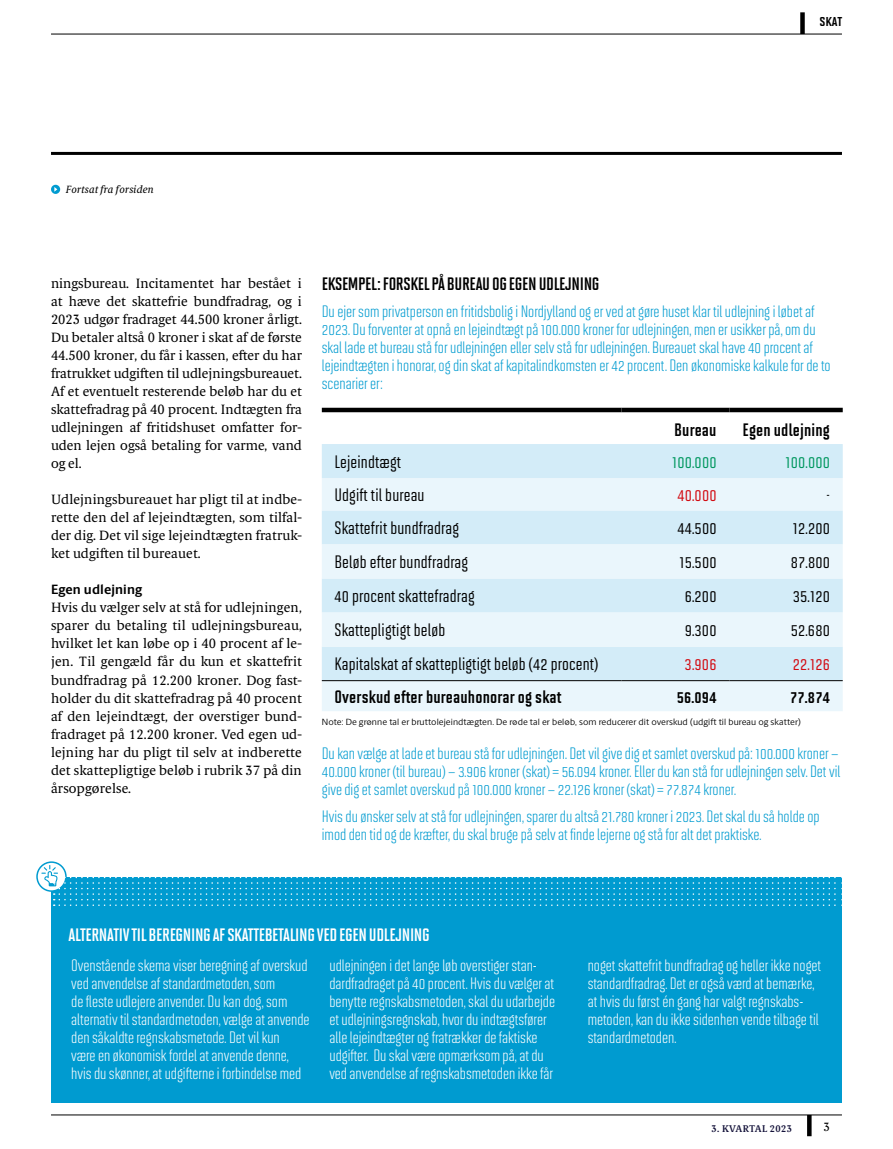
<style>
.page{position:relative;width:893px;height:1149px;background:#fff}
.page>*{position:absolute;margin:0;border:0;box-sizing:border-box;transform-origin:0 0}
.t1{font:500 18px "Solano Gothic MVB";letter-spacing:.01em;color:#000}
.t2{font:700 18px "Solano Gothic MVB";letter-spacing:.01em;color:#000}
.t3{font:18px "Solano Gothic MVB Bd Cap";letter-spacing:-.02em;color:#fff}
.t4{font:18px "Solano Gothic MVB Bd Cap";letter-spacing:-.02em;color:#000}
.t5{font:500 18px "Solano Gothic MVB";letter-spacing:.01em;color:#d20a11}
.t6{font:500 18px "Solano Gothic MVB";letter-spacing:.01em;color:#00975f}
.t7{font:16.5px/18px "Solano Gothic MVB";color:#009bd0}
.t8{font:16.5px/18px "Solano Gothic MVB";color:#fff}
.t9{font:15px "Solano Gothic MVB Bd SC";color:#000}
.t10{font:13.5px/18px "Berling Serif Text";letter-spacing:.01em;color:#000;text-align:justify}
.t11{font:700 13.5px "Berling Sans";letter-spacing:.01em;color:#000}
.t12{font:500 13.5px "Solano Gothic MVB";color:#000}
.t13{font:12px "Berling Serif Text";color:#000}
.t14{font:italic 10.5px "Berling Serif Text";letter-spacing:.01em;color:#000}
.t15{font:600 9.75px "Berling Serif Text";letter-spacing:.04em;color:#131139}
.t16{font:9px "Berling Sans";letter-spacing:.01em;color:#000}
</style>
<div class="page">
<hr style="left:51px;top:1114px;width:791px;height:1px;background:#000">
<div style="left:807px;top:1114px;width:5px;height:21px;background:#000"></div>
<hr style="left:51px;top:152px;width:791px;height:3px;background:#000">
<div style="left:800px;top:12px;width:5px;height:22px;background:#000"></div>
<hr style="left:51px;top:34px;width:791px;height:1px;background:#000">
<svg style="left:322px;top:412px;width:407px;height:1px"></svg>
<div style="left:322px;top:444px;width:521px;height:34px;background:#d3ecf8"></div>
<svg style="left:322px;top:478px;width:521px;height:233px;background:#dff1fa"></svg>
<div style="left:322px;top:407px;width:300px;height:5px;background:#000"></div>
<div style="left:622px;top:407px;width:107px;height:5px;background:#000"></div>
<div style="left:729px;top:407px;width:114px;height:5px;background:#000"></div>
<hr style="left:322px;top:680px;width:300px;height:1px;background:#000">
<hr style="left:622px;top:680px;width:107px;height:1px;background:#000">
<hr style="left:729px;top:680px;width:114px;height:1px;background:#000">
<div style="left:51px;top:185px;width:9px;height:9px;background:#009bd0;border-radius:50%"></div>
<svg style="left:54px;top:187px;width:3px;height:5px"></svg>
<div style="left:51px;top:876px;width:791px;height:225px;background:#009bd0"></div>
<svg style="left:36px;top:861px;width:806px;height:44px"></svg>
<p class="t9" style="left:819px;top:13px;width:24px">skat</p>
<p class="t14" style="left:66px;top:183px;width:90px">Fortsat fra forsiden</p>
<p class="t10" style="left:51px;top:274px;width:252px">ningsbureau. Incitamentet har bestået i at hæve det skattefrie bundfradrag, og i 2023 udgør fradraget 44.500 kroner årligt.<br>Du betaler altså 0 kroner i skat af de første 44.500 kroner, du får i kassen, efter du har fratrukket udgiften til udlejningsbureauet.<br>Af et eventuelt resterende beløb har du et skattefradrag på 40 procent. Indtægten fra udlejningen af fritidshuset omfatter for&shy;uden lejen også betaling for varme, vand og el.</p>
<p class="t10" style="left:51px;top:490px;width:252px">Udlejningsbureauet har pligt til at indbe&shy;rette den del af lejeindtægten, som tilfal&shy;der dig. Det vil sige lejeindtægten fratruk&shy;ket udgiften til bureauet.</p>
<p class="t11" style="left:51px;top:581px;width:93px">Egen udlejning</p>
<p class="t10" style="left:51px;top:598px;width:252px">Hvis du vælger selv at stå for udlejningen, sparer du betaling til udlejningsbureau, hvilket let kan løbe op i 40 procent af le&shy;jen. Til gengæld får du kun et skattefrit bundfradrag på 12.200 kroner. Dog fast&shy;holder du dit skattefradrag på 40 procent af den lejeindtægt, der overstiger bund&shy;fradraget på 12.200 kroner. Ved egen ud&shy;lejning har du pligt til selv at indberette det skattepligtige beløb i rubrik 37 på din årsopgørelse.</p>
<h1 class="t4" style="left:322px;top:274px;width:279px">EKSEMPEL: FORSKEL PÅ BUREAU OG EGEN UDLEJNING</h1>
<p class="t7" style="left:322px;top:302px;width:510px">Du ejer som privatperson en fritidsbolig i Nordjylland og er ved at gøre huset klar til udlejning i løbet af 2023. Du forventer at opnå en lejeindtægt på 100.000 kroner for udlejningen, men er usikker på, om du skal lade et bureau stå for udlejningen eller selv stå for udlejningen. Bureauet skal have 40 procent af lejeindtægten i honorar, og din skat af kapitalindkomsten er 42 procent. Den økonomiske kalkule for de to scenarier er:</p>
<h1 class="t2" style="left:674px;top:419px;width:44px">Bureau</h1>
<h1 class="t2" style="left:743px;top:419px;width:89px">Egen udlejning</h1>
<h1 class="t1" style="left:335px;top:451px;width:68px">Lejeindtægt</h1>
<h1 class="t6" style="left:672px;top:451px;width:46px">100.000</h1>
<h1 class="t6" style="left:785px;top:451px;width:46px">100.000</h1>
<h1 class="t1" style="left:335px;top:485px;width:92px">Udgift til bureau</h1>
<h1 class="t5" style="left:677px;top:485px;width:41px">40.000</h1>
<p class="t12" style="left:827px;top:487px;width:5px">-</p>
<h1 class="t1" style="left:335px;top:518px;width:126px">Skattefrit bundfradrag</h1>
<h1 class="t1" style="left:677px;top:518px;width:41px">44.500</h1>
<h1 class="t1" style="left:793px;top:518px;width:39px">12.200</h1>
<h1 class="t1" style="left:335px;top:552px;width:135px">Beløb efter bundfradrag</h1>
<h1 class="t1" style="left:679px;top:552px;width:39px">15.500</h1>
<h1 class="t1" style="left:791px;top:552px;width:41px">87.800</h1>
<h1 class="t1" style="left:335px;top:586px;width:142px">40 procent skattefradrag</h1>
<h1 class="t1" style="left:685px;top:586px;width:33px">6.200</h1>
<h1 class="t1" style="left:793px;top:586px;width:39px">35.120</h1>
<h1 class="t1" style="left:335px;top:620px;width:112px">Skattepligtigt beløb</h1>
<h1 class="t1" style="left:685px;top:620px;width:33px">9.300</h1>
<h1 class="t1" style="left:791px;top:620px;width:41px">52.680</h1>
<h1 class="t1" style="left:335px;top:654px;width:265px">Kapitalskat af skattepligtigt beløb (42 procent)</h1>
<h1 class="t5" style="left:685px;top:654px;width:33px">3.906</h1>
<h1 class="t5" style="left:793px;top:654px;width:39px">22.126</h1>
<h1 class="t2" style="left:334px;top:686px;width:229px">Overskud efter bureauhonorar og skat</h1>
<h1 class="t2" style="left:677px;top:686px;width:41px">56.094</h1>
<h1 class="t2" style="left:790px;top:686px;width:41px">77.874</h1>
<p class="t16" style="left:322px;top:715px;width:481px">Note: De grønne tal er bruttolejeindtægten. De røde tal er beløb, som reducerer dit overskud (udgift til bureau og skatter)</p>
<p class="t7" style="left:322px;top:744px;width:520px;text-align:justify">Du kan vælge at lade et bureau stå for udlejningen. Det vil give dig et samlet overskud på: 100.000 kroner – 40.000 kroner (til bureau) – 3.906 kroner (skat) = 56.094 kroner. Eller du kan stå for udlejningen selv. Det vil give dig et samlet overskud på 100.000 kroner – 22.126 kroner (skat) = 77.874 kroner.</p>
<p class="t7" style="left:322px;top:806px;width:499px">Hvis du ønsker selv at stå for udlejningen, sparer du altså 21.780 kroner i 2023. Det skal du så holde op imod den tid og de kræfter, du skal bruge på selv at finde lejerne og stå for alt det praktiske.</p>
<h1 class="t3" style="left:69px;top:924px;width:363px">ALTERNATIV TIL BEREGNING AF SKATTEBETALING VED EGEN UDLEJNING</h1>
<p class="t8" style="left:71px;top:956px;width:240px">Ovenstående skema viser beregning af overskud ved anvendelse af standardmetoden, som<br>de fleste udlejere anvender. Du kan dog, som alternativ til standardmetoden, vælge at anvende den såkaldte regnskabsmetode. Det vil kun<br>være en økonomisk fordel at anvende denne, hvis du skønner, at udgifterne i forbindelse med</p>
<p class="t8" style="left:329px;top:956px;width:227px">udlejningen i det lange løb overstiger stan&shy;dardfradraget på 40 procent. Hvis du vælger at benytte regnskabsmetoden, skal du udarbejde et udlejningsregnskab, hvor du indtægtsfører alle lejeindtægter og fratrækker de faktiske udgifter. Du skal være opmærksom på, at du ved anvendelse af regnskabsmetoden ikke får</p>
<p class="t8" style="left:588px;top:956px;width:235px">noget skattefrit bundfradrag og heller ikke noget standardfradrag. Det er også værd at bemærke, at hvis du først én gang har valgt regnskabs&shy;metoden, kan du ikke sidenhen vende tilbage til standardmetoden.</p>
<p class="t15" style="left:711px;top:1121px;width:82px">3. KVARTAL 2023</p>
<p class="t13" style="left:823px;top:1119px;width:8px">3</p>
</div>
